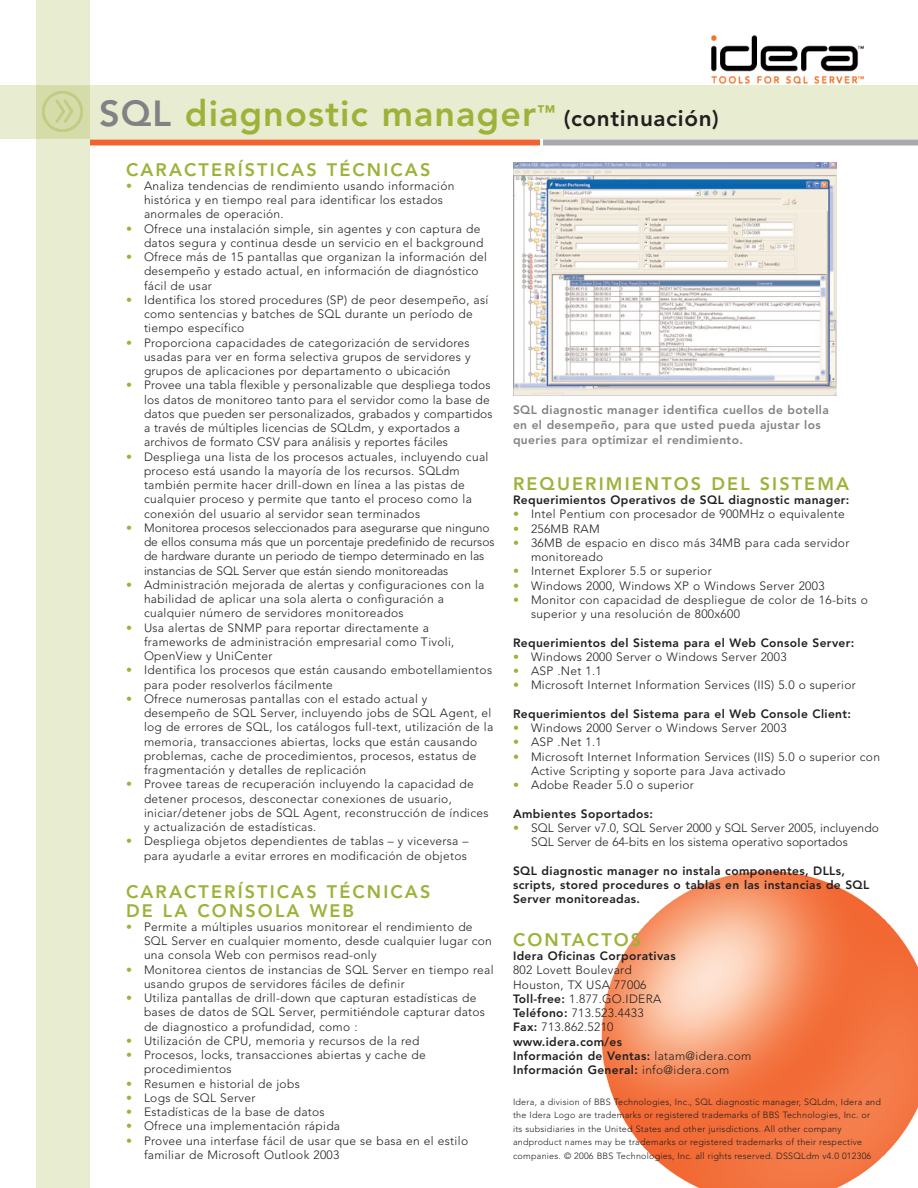
<style>
.page{position:relative;width:918px;height:1188px;background:#fff}
.page>*{position:absolute;margin:0;border:0;box-sizing:border-box;transform-origin:0 0}
.t1{font:800 36px "Avenir";letter-spacing:.03em;color:#9eb23a}
.t2{font:800 18px/18.8px "Avenir";letter-spacing:.12em;color:#9eb23a}
.t3{font:300 12px/14.2px "Avenir";letter-spacing:.025em;color:#231f20}
.t4{font:800 12px/14.2px "Avenir";letter-spacing:.03em;color:#231f20}
.t5{font:300 12px/14.2px "Avenir";color:#231f20}
.t6{font:800 12px/15px "Avenir";letter-spacing:.03em;color:#808285}
.t7{font:300 12px/14.2px "Avenir";letter-spacing:.005em;color:#231f20}
.t8{font:300 9px/13.5px "Avenir";letter-spacing:.025em;color:#231f20}
.s1{color:#808285}
.s2{font-size:22.5px;color:#231f20}
.s3{color:#9eb23a}
.s4{font-weight:800}
</style>
<div class="page">
<img style="left:601px;top:871px;width:317px;height:317px">
<img style="left:513px;top:162px;width:324px;height:234px">
<img style="left:711px;top:36px;width:152px;height:48px">
<div style="left:36px;top:0;width:54px;height:1188px;background:#e8ecd1"></div>
<div style="left:0;top:86px;width:918px;height:54px;background:#e8ecd1"></div>
<div style="left:36px;top:86px;width:54px;height:54px;background:#d5dba9"></div>
<img style="left:42px;top:91px;width:40px;height:41px">
<div style="left:90px;top:140px;width:450px;height:6px;background:#f2642f"></div>
<div style="left:543px;top:140px;width:375px;height:6px;background:#a8a9ad"></div>
<h1 class="t1" style="left:99px;top:99px;width:621px"><span class="s1">SQL</span> diagnostic manager<sup>™</sup> <span class="s2">(continuación)</span></h1>
<h2 class="t2" style="left:126px;top:161px;width:306px">CARACTERÍSTICAS TÉCNICAS</h2>
<p class="t3" style="left:144px;top:180px;width:312px;text-indent:-18px"><span class="s3">•</span> Analiza tendencias de rendimiento usando información histórica y en tiempo real para identificar los estados anormales de operación.</p>
<p class="t3" style="left:126px;top:222px;width:359px;text-align:right"><span class="s3">•</span> Ofrece una instalación simple, sin agentes y con captura de datos segura y continua desde un servicio en el background</p>
<p class="t3" style="left:144px;top:251px;width:344px;text-indent:-18px"><span class="s3">•</span> Ofrece más de 15 pantallas que organizan la información del desempeño y estado actual, en información de diagnóstico fácil de usar</p>
<p class="t3" style="left:144px;top:294px;width:346px;text-indent:-18px"><span class="s3">•</span> Identifica los stored procedures (SP) de peor desempeño, así como sentencias y batches de SQL durante un período de tiempo específico</p>
<p class="t3" style="left:144px;top:336px;width:328px;text-align:justify;text-indent:-18px"><span class="s3">•</span> Proporciona capacidades de categorización de servidores usadas para ver en forma selectiva grupos de servidores y grupos de aplicaciones por departamento o ubicación</p>
<p class="t3" style="left:144px;top:379px;width:350px;text-indent:-18px"><span class="s3">•</span> Provee una tabla flexible y personalizable que despliega todos los datos de monitoreo tanto para el servidor como la base de datos que pueden ser personalizados, grabados y compartidos a través de múltiples licencias de SQLdm, y exportados a archivos de formato CSV para análisis y reportes fáciles</p>
<p class="t3" style="left:144px;top:450px;width:346px;text-indent:-18px"><span class="s3">•</span> Despliega una lista de los procesos actuales, incluyendo cual proceso está usando la mayoría de los recursos. SQLdm también permite hacer drill-down en línea a las pistas de cualquier proceso y permite que tanto el proceso como la conexión del usuario al servidor sean terminados</p>
<p class="t5" style="left:144px;top:522px;width:352px;text-indent:-18px"><span class="s3">•</span> Monitorea procesos seleccionados para asegurarse que ninguno de ellos consuma más que un porcentaje predefinido de recursos de hardware durante un periodo de tiempo determinado en las instancias de SQL Server que están siendo monitoreadas</p>
<p class="t3" style="left:144px;top:579px;width:342px;text-indent:-18px"><span class="s3">•</span> Administración mejorada de alertas y configuraciones con la habilidad de aplicar una sola alerta o configuración a cualquier número de servidores monitoreados</p>
<p class="t3" style="left:144px;top:621px;width:312px;text-indent:-18px"><span class="s3">•</span> Usa alertas de SNMP para reportar directamente a frameworks de administración empresarial como Tivoli,<br>OpenView y UniCenter</p>
<p class="t3" style="left:144px;top:664px;width:350px;text-indent:-18px"><span class="s3">•</span> Identifica los procesos que están causando embotellamientos para poder resolverlos fácilmente</p>
<p class="t3" style="left:144px;top:693px;width:351px;text-indent:-18px"><span class="s3">•</span> Ofrece numerosas pantallas con el estado actual y desempeño de SQL Server, incluyendo jobs de SQL Agent, el log de errores de SQL, los catálogos full-text, utilización de la memoria, transacciones abiertas, locks que están causando problemas, cache de procedimientos, procesos, estatus de fragmentación y detalles de replicación</p>
<p class="t3" style="left:144px;top:778px;width:346px;text-indent:-18px"><span class="s3">•</span> Provee tareas de recuperación incluyendo la capacidad de detener procesos, desconectar conexiones de usuario, iniciar/detener jobs de SQL Agent, reconstrucción de índices y actualización de estadísticas.</p>
<p class="t3" style="left:126px;top:835px;width:344px;text-align:right"><span class="s3">•</span> Despliega objetos dependientes de tablas – y viceversa – para ayudarle a evitar errores en modificación de objetos</p>
<h2 class="t2" style="left:126px;top:884px;width:306px">CARACTERÍSTICAS TÉCNICAS<br>DE LA CONSOLA WEB</h2>
<p class="t3" style="left:144px;top:921px;width:349px;text-indent:-18px"><span class="s3">•</span> Permite a múltiples usuarios monitorear el rendimiento de<br>SQL Server en cualquier momento, desde cualquier lugar con una consola Web con permisos read-only</p>
<p class="t3" style="left:144px;top:963px;width:351px;text-indent:-18px"><span class="s3">•</span> Monitorea cientos de instancias de SQL Server en tiempo real usando grupos de servidores fáciles de definir</p>
<p class="t3" style="left:144px;top:992px;width:343px;text-indent:-18px"><span class="s3">•</span> Utiliza pantallas de drill-down que capturan estadísticas de bases de datos de SQL Server, permitiéndole capturar datos de diagnostico a profundidad, como :</p>
<p class="t3" style="left:126px;top:1035px;width:295px"><span class="s3">•</span> Utilización de CPU, memoria y recursos de la red</p>
<p class="t3" style="left:144px;top:1049px;width:283px;text-indent:-18px"><span class="s3">•</span> Procesos, locks, transacciones abiertas y cache de procedimientos</p>
<p class="t3" style="left:126px;top:1077px;width:175px"><span class="s3">•</span> Resumen e historial de jobs</p>
<p class="t3" style="left:126px;top:1092px;width:131px"><span class="s3">•</span> Logs de SQL Server</p>
<p class="t3" style="left:126px;top:1106px;width:200px"><span class="s3">•</span> Estadísticas de la base de datos</p>
<p class="t3" style="left:126px;top:1120px;width:216px"><span class="s3">•</span> Ofrece una implementación rápida</p>
<p class="t3" style="left:144px;top:1134px;width:326px;text-indent:-18px"><span class="s3">•</span> Provee una interfase fácil de usar que se basa en el estilo familiar de Microsoft Outlook 2003</p>
<p class="t6" style="left:513px;top:403px;width:317px">SQL diagnostic manager identifica cuellos de botella en el desempeño, para que usted pueda ajustar los queries para optimizar el rendimiento.</p>
<h2 class="t2" style="left:513px;top:476px;width:338px">REQUERIMIENTOS DEL SISTEMA</h2>
<p class="t4" style="left:513px;top:494px;width:338px">Requerimientos Operativos de SQL diagnostic manager:</p>
<p class="t3" style="left:513px;top:508px;width:333px"><span class="s3">•</span> Intel Pentium con procesador de 900MHz o equivalente</p>
<p class="t3" style="left:513px;top:522px;width:88px"><span class="s3">•</span> 256MB RAM</p>
<p class="t3" style="left:531px;top:537px;width:320px;text-indent:-18px"><span class="s3">•</span> 36MB de espacio en disco más 34MB para cada servidor monitoreado</p>
<p class="t3" style="left:513px;top:565px;width:200px"><span class="s3">•</span> Internet Explorer 5.5 or superior</p>
<p class="t3" style="left:513px;top:579px;width:313px"><span class="s3">•</span> Windows 2000, Windows XP o Windows Server 2003</p>
<p class="t3" style="left:531px;top:594px;width:338px;text-indent:-18px"><span class="s3">•</span> Monitor con capacidad de despliegue de color de 16-bits o superior y una resolución de 800x600</p>
<p class="t4" style="left:513px;top:636px;width:343px">Requerimientos del Sistema para el Web Console Server:</p>
<p class="t3" style="left:513px;top:651px;width:275px"><span class="s3">•</span> Windows 2000 Server o Windows Server 2003</p>
<p class="t3" style="left:513px;top:665px;width:90px"><span class="s3">•</span> ASP .Net 1.1</p>
<p class="t3" style="left:513px;top:679px;width:344px"><span class="s3">•</span> Microsoft Internet Information Services (IIS) 5.0 o superior</p>
<p class="t4" style="left:513px;top:708px;width:340px">Requerimientos del Sistema para el Web Console Client:</p>
<p class="t3" style="left:513px;top:722px;width:275px"><span class="s3">•</span> Windows 2000 Server o Windows Server 2003</p>
<p class="t3" style="left:513px;top:736px;width:90px"><span class="s3">•</span> ASP .Net 1.1</p>
<p class="t3" style="left:531px;top:750px;width:351px;text-indent:-18px"><span class="s3">•</span> Microsoft Internet Information Services (IIS) 5.0 o superior con<br>Active Scripting y soporte para Java activado</p>
<p class="t3" style="left:513px;top:779px;width:182px"><span class="s3">•</span> Adobe Reader 5.0 o superior</p>
<p class="t4" style="left:513px;top:807px;width:142px">Ambientes Soportados:</p>
<p class="t7" style="left:531px;top:822px;width:349px;text-indent:-18px"><span class="s3">•</span> SQL Server v7.0, SQL Server 2000 y SQL Server 2005, incluyendo<br>SQL Server de 64-bits en los sistema operativo soportados</p>
<p class="t4" style="left:513px;top:864px;width:358px">SQL diagnostic manager no instala componentes, DLLs, scripts, stored procedures o tablas en las instancias de SQL<br>Server monitoreadas.</p>
<h2 class="t2" style="left:513px;top:932px;width:130px">CONTACTOS</h2>
<p class="t4" style="left:513px;top:950px;width:164px">Idera Oficinas Corporativas</p>
<p class="t3" style="left:513px;top:964px;width:240px">802 Lovett Boulevard<br>Houston, TX USA 77006<br><span class="s4">Toll-free:</span> 1.877.GO.IDERA<br><span class="s4">Teléfono:</span> 713.523.4433<br><span class="s4">Fax:</span> 713.862.5210<br><span class="s4">www.idera.com/es<br>Información de Ventas:</span> latam@idera.com<br><span class="s4">Información General:</span> info@idera.com</p>
<p class="t8" style="left:513px;top:1096px;width:370px">Idera, a division of BBS Technologies, Inc., SQL diagnostic manager, SQLdm, Idera and the Idera Logo are trademarks or registered trademarks of BBS Technologies, Inc. or its subsidiaries in the United States and other jurisdictions. All other company andproduct names may be trademarks or registered trademarks of their respective companies. © 2006 BBS Technologies, Inc. all rights reserved. DSSQLdm v4.0 012306</p>
</div>
